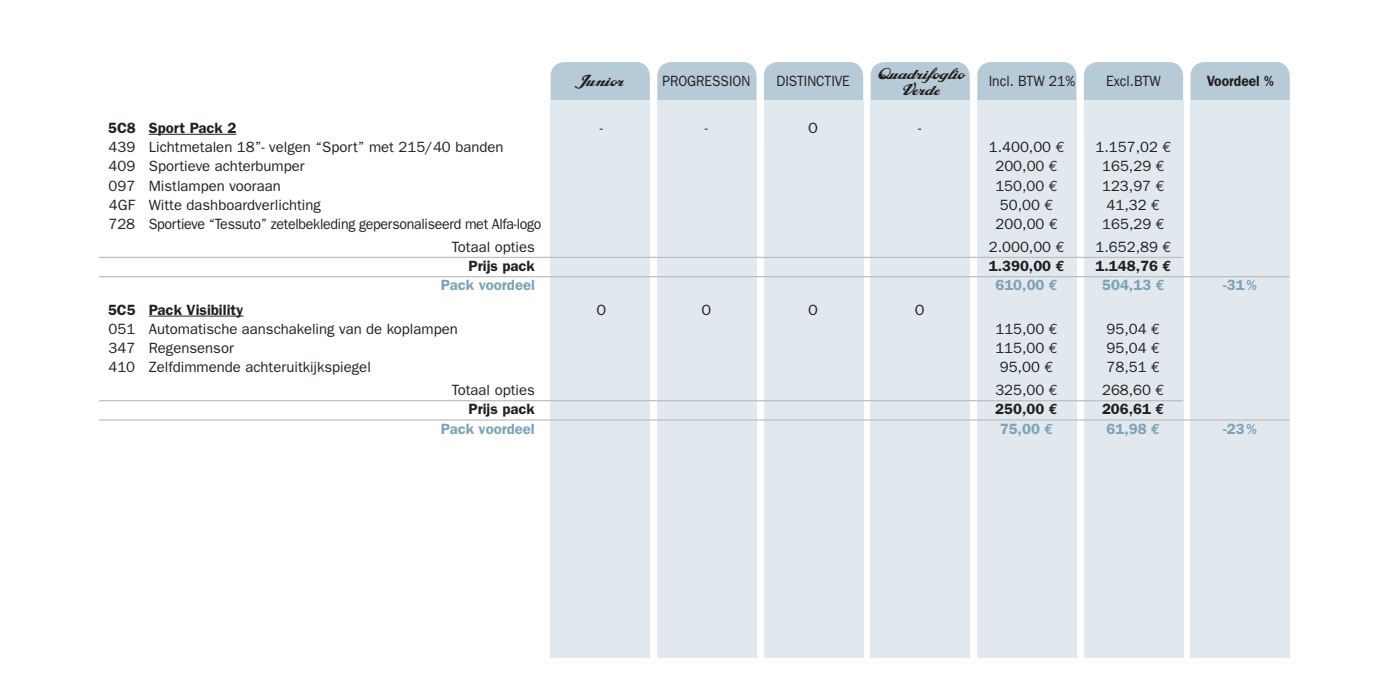
<style>
.page{position:relative;width:1389px;height:695px;background:#fff}
.page>*{position:absolute;margin:0;border:0;box-sizing:border-box;transform-origin:0 0}
.t1{font:18.38px "Alfa Plain";color:#231f20}
.t2{font:14.88px "Franklin Gothic";color:#231f20}
.t3{font:600 14.88px "Franklin Gothic";color:#231f20}
.t4{font:14.88px "Franklin Gothic";letter-spacing:-.02em;color:#231f20}
.t5{font:600 14.88px "Franklin Gothic";color:#7ea1b7}
.t6{font:14.88px "Franklin Gothic";color:#231f20;scale:.91 1}
.t7{font:14.88px "Franklin Gothic";color:#231f20;scale:.93 1}
.t8{font:600 14.88px "Franklin Gothic";color:#231f20;scale:.93 1}
.s1{font-family:"Euro Mono"}
.s2{font-family:"Euro Mono";font-weight:700}
</style>
<div class="page">
<div style="left:1084px;top:62px;width:99px;height:92px;background:#b7cad8;border-radius:14px"></div>
<div style="left:1191px;top:62px;width:99px;height:92px;background:#b7cad8;border-radius:14px"></div>
<div style="left:977px;top:62px;width:99px;height:92px;background:#b7cad8;border-radius:14px"></div>
<div style="left:871px;top:62px;width:99px;height:92px;background:#b7cad8;border-radius:14px"></div>
<div style="left:764px;top:62px;width:99px;height:92px;background:#b7cad8;border-radius:14px"></div>
<div style="left:657px;top:62px;width:99px;height:92px;background:#b7cad8;border-radius:14px"></div>
<div style="left:551px;top:62px;width:99px;height:92px;background:#b7cad8;border-radius:14px"></div>
<div style="left:1084px;top:100px;width:99px;height:557px;background:#e1e9ef"></div>
<div style="left:1191px;top:100px;width:99px;height:557px;background:#e1e9ef"></div>
<div style="left:977px;top:100px;width:99px;height:557px;background:#e1e9ef"></div>
<div style="left:871px;top:100px;width:99px;height:557px;background:#e1e9ef"></div>
<div style="left:764px;top:100px;width:99px;height:557px;background:#e1e9ef"></div>
<div style="left:657px;top:100px;width:99px;height:557px;background:#e1e9ef"></div>
<div style="left:551px;top:100px;width:99px;height:557px;background:#e1e9ef"></div>
<hr style="left:149px;top:134px;width:87px;height:1px;background:#231f20">
<hr style="left:99px;top:257px;width:1084px;height:1px;background:#bcbdc0">
<hr style="left:99px;top:276px;width:1191px;height:1px;background:#bcbdc0">
<hr style="left:149px;top:315px;width:94px;height:1px;background:#231f20">
<hr style="left:99px;top:400px;width:1084px;height:1px;background:#bcbdc0">
<hr style="left:99px;top:419px;width:1191px;height:1px;background:#bcbdc0">
<p class="t1" style="left:575px;top:72px;width:50px">Junior</p>
<p class="t6" style="left:663px;top:72px;width:98px">PROGRESSION</p>
<p class="t6" style="left:777px;top:72px;width:82px">DISTINCTIVE</p>
<p class="t1" style="left:879px;top:65px;width:88px">Quadrifoglio</p>
<p class="t7" style="left:989px;top:72px;width:95px">Incl. BTW 21%</p>
<p class="t7" style="left:1106px;top:72px;width:60px">Excl.BTW</p>
<p class="t8" style="left:1207px;top:72px;width:73px">Voordeel %</p>
<p class="t1" style="left:904px;top:81px;width:38px">Verde</p>
<p class="t3" style="left:108px;top:119px;width:130px">5C8 Sport Pack 2</p>
<p class="t2" style="left:600px;top:119px;width:5px">-</p>
<p class="t2" style="left:705px;top:119px;width:5px">-</p>
<p class="t2" style="left:808px;top:119px;width:11px">O</p>
<p class="t2" style="left:918px;top:119px;width:5px">-</p>
<p class="t2" style="left:109px;top:138px;width:397px">439 Lichtmetalen 18”- velgen “Sport” met 215/40 banden</p>
<p class="t2" style="left:989px;top:138px;width:77px">1.400,00 <span class="s1">E</span></p>
<p class="t2" style="left:1095px;top:138px;width:77px">1.157,02 <span class="s1">E</span></p>
<p class="t2" style="left:109px;top:158px;width:198px">409 Sportieve achterbumper</p>
<p class="t2" style="left:995px;top:158px;width:64px">200,00 <span class="s1">E</span></p>
<p class="t2" style="left:1102px;top:158px;width:64px">165,29 <span class="s1">E</span></p>
<p class="t2" style="left:109px;top:177px;width:174px">097 Mistlampen vooraan</p>
<p class="t2" style="left:995px;top:177px;width:64px">150,00 <span class="s1">E</span></p>
<p class="t2" style="left:1102px;top:177px;width:64px">123,97 <span class="s1">E</span></p>
<p class="t2" style="left:109px;top:196px;width:214px">4GF Witte dashboardverlichting</p>
<p class="t2" style="left:1000px;top:196px;width:55px">50,00 <span class="s1">E</span></p>
<p class="t2" style="left:1107px;top:196px;width:55px">41,32 <span class="s1">E</span></p>
<p class="t4" style="left:108px;top:215px;width:435px">728 Sportieve “Tessuto” zetelbekleding gepersonaliseerd met Alfa-logo</p>
<p class="t2" style="left:995px;top:215px;width:64px">200,00 <span class="s1">E</span></p>
<p class="t2" style="left:1102px;top:215px;width:64px">165,29 <span class="s1">E</span></p>
<p class="t2" style="left:452px;top:238px;width:85px">Totaal opties</p>
<p class="t2" style="left:989px;top:238px;width:77px">2.000,00 <span class="s1">E</span></p>
<p class="t2" style="left:1096px;top:238px;width:77px">1.652,89 <span class="s1">E</span></p>
<p class="t3" style="left:469px;top:257px;width:68px">Prijs pack</p>
<p class="t3" style="left:989px;top:257px;width:77px">1.390,00 <span class="s2">E</span></p>
<p class="t3" style="left:1095px;top:257px;width:77px">1.148,76 <span class="s2">E</span></p>
<p class="t5" style="left:441px;top:276px;width:95px">Pack voordeel</p>
<p class="t5" style="left:995px;top:276px;width:64px">610,00 <span class="s2">E</span></p>
<p class="t5" style="left:1102px;top:276px;width:64px">504,13 <span class="s2">E</span></p>
<p class="t5" style="left:1223px;top:276px;width:35px">-31%</p>
<p class="t3" style="left:108px;top:300px;width:137px">5C5 Pack Visibility</p>
<p class="t2" style="left:596px;top:301px;width:11px">O</p>
<p class="t2" style="left:701px;top:301px;width:11px">O</p>
<p class="t2" style="left:808px;top:301px;width:11px">O</p>
<p class="t2" style="left:915px;top:301px;width:11px">O</p>
<p class="t2" style="left:109px;top:320px;width:351px">051 Automatische aanschakeling van de koplampen</p>
<p class="t2" style="left:995px;top:320px;width:64px">115,00 <span class="s1">E</span></p>
<p class="t2" style="left:1107px;top:320px;width:55px">95,04 <span class="s1">E</span></p>
<p class="t2" style="left:108px;top:339px;width:127px">347 Regensensor</p>
<p class="t2" style="left:995px;top:339px;width:64px">115,00 <span class="s1">E</span></p>
<p class="t2" style="left:1107px;top:339px;width:55px">95,04 <span class="s1">E</span></p>
<p class="t2" style="left:108px;top:359px;width:264px">410 Zelfdimmende achteruitkijkspiegel</p>
<p class="t2" style="left:1000px;top:359px;width:55px">95,00 <span class="s1">E</span></p>
<p class="t2" style="left:1107px;top:359px;width:55px">78,51 <span class="s1">E</span></p>
<p class="t2" style="left:452px;top:381px;width:85px">Totaal opties</p>
<p class="t2" style="left:995px;top:381px;width:64px">325,00 <span class="s1">E</span></p>
<p class="t2" style="left:1102px;top:381px;width:64px">268,60 <span class="s1">E</span></p>
<p class="t3" style="left:468px;top:400px;width:68px">Prijs pack</p>
<p class="t3" style="left:995px;top:400px;width:64px">250,00 <span class="s2">E</span></p>
<p class="t3" style="left:1102px;top:400px;width:64px">206,61 <span class="s2">E</span></p>
<p class="t5" style="left:441px;top:419px;width:95px">Pack voordeel</p>
<p class="t5" style="left:1000px;top:419px;width:55px">75,00 <span class="s2">E</span></p>
<p class="t5" style="left:1106px;top:419px;width:55px">61,98 <span class="s2">E</span></p>
<p class="t5" style="left:1223px;top:419px;width:35px">-23%</p>
</div>
